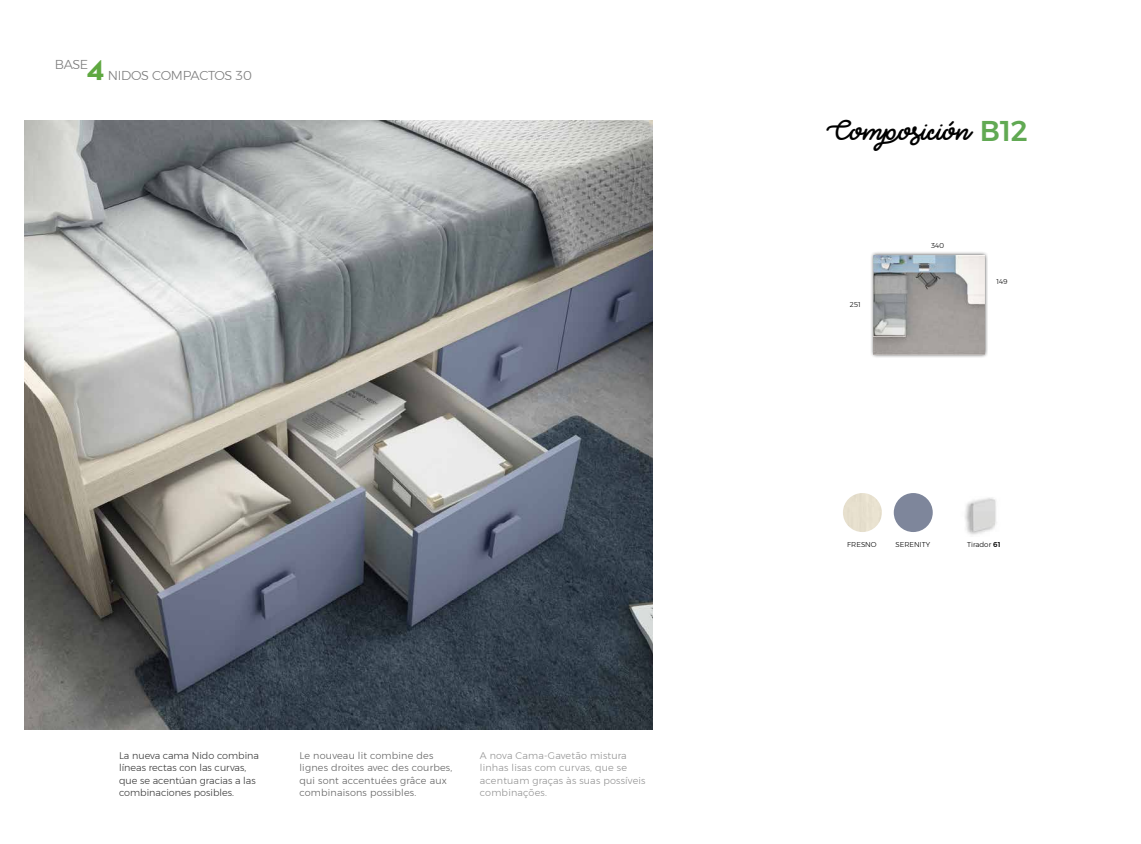
<style>
.page{position:relative;width:1141px;height:844px;background:#fff}
.page>*{position:absolute;margin:0;border:0;box-sizing:border-box;transform-origin:0 0}
.t1{font:700 32.2px "Neutra Text";color:#5fa841}
.t2{font:italic 22.75px "Try Happiness Demo";color:#000;scale:1.05 1}
.t3{font:300 12.86px "Montserrat";letter-spacing:-.02em;color:#7c7c7c}
.t4{font:300 9.62px/12.2px "Montserrat";letter-spacing:.02em;color:#636363}
.t5{font:300 9.62px/12.2px "Montserrat";color:#393939}
.t6{font:300 9.62px/12.2px "Montserrat";letter-spacing:.02em;color:#939393}
.t7{font:300 7.09px "Montserrat";color:#000}
.t8{font:300 7px "Montserrat";color:#000}
.s1{font-family:"Montserrat";font-weight:500;font-style:normal;font-size:28.53px;color:#61a953}
.s2{font-weight:500}
</style>
<div class="page">
<img style="left:843px;top:493px;width:39px;height:39px;border-radius:19px">
<img style="left:894px;top:493px;width:39px;height:39px;border-radius:19px">
<img style="left:965px;top:498px;width:32px;height:37px">
<img style="left:25px;top:121px;width:628px;height:608px">
<div style="left:870px;top:251px;width:118px;height:107px;background:#000;opacity:.75"></div>
<img style="left:874px;top:255px;width:110px;height:99px">
<h3 class="t3" style="left:55px;top:54px;width:35px">BASE</h3>
<h1 class="t1" style="left:87px;top:46px;width:19px">4</h1>
<h3 class="t3" style="left:108px;top:66px;width:146px">NIDOS COMPACTOS 30</h3>
<p class="t5" style="left:119px;top:749px;width:142px">La nueva cama Nido combina líneas rectas con las curvas, que se acentúan gracias a las combinaciones posibles.</p>
<p class="t4" style="left:299px;top:749px;width:154px">Le nouveau lit combine des lignes droites avec des courbes, qui sont accentuées grâce aux combinaisons possibles.</p>
<p class="t6" style="left:480px;top:749px;width:167px">A nova Cama-Gavetão mistura linhas lisas com curvas, que se acentuam graças às suas possíveis combinações.</p>
<h2 class="t2" style="left:824px;top:119px;width:196px">Composición <span class="s1">B 1 2</span></h2>
<p class="t8" style="left:850px;top:299px;width:12px">251</p>
<p class="t8" style="left:931px;top:240px;width:15px">340</p>
<p class="t8" style="left:996px;top:276px;width:13px">149</p>
<p class="t7" style="left:847px;top:539px;width:31px">FRESNO</p>
<p class="t7" style="left:896px;top:539px;width:36px">SERENITY</p>
<p class="t7" style="left:967px;top:539px;width:35px">Tirador <span class="s2">61</span></p>
</div>
